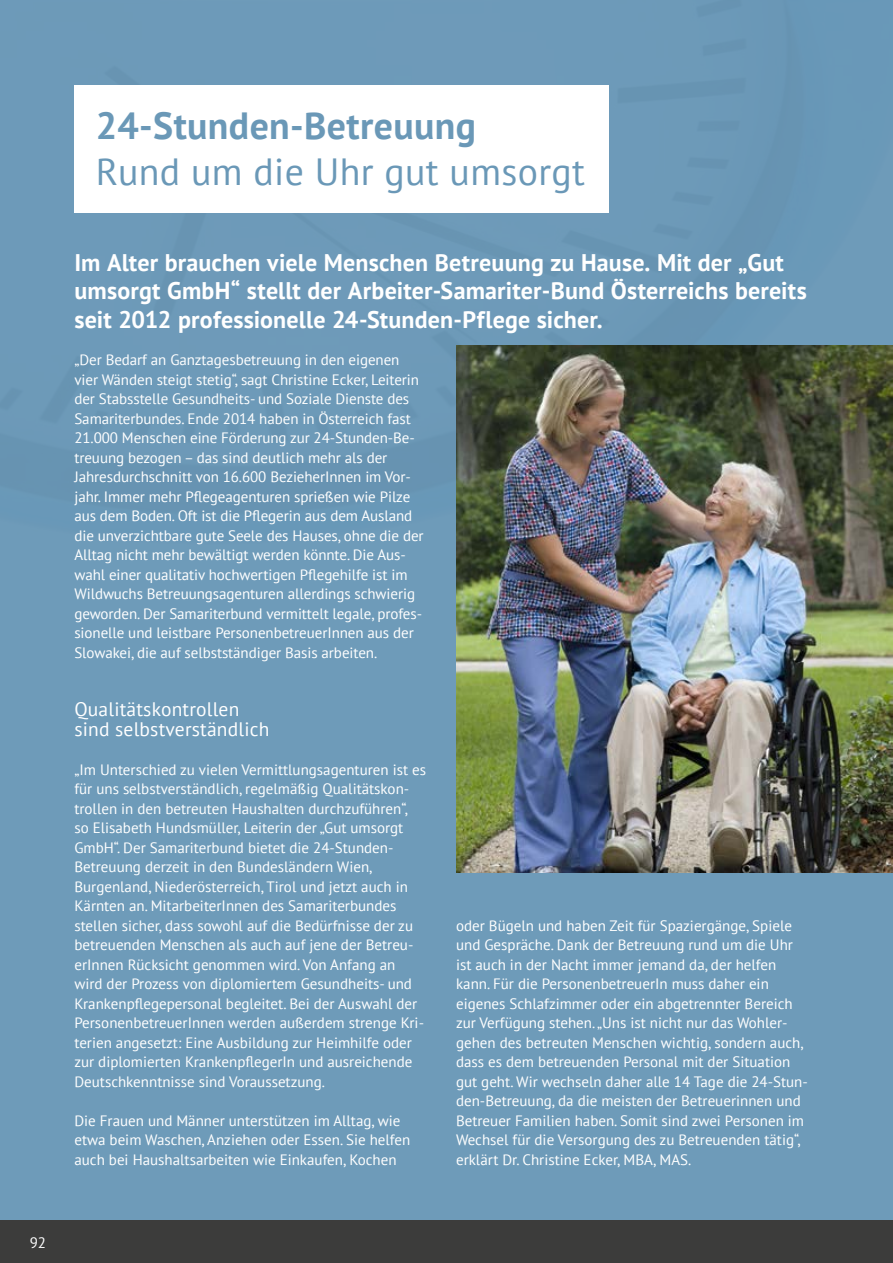
<style>
.page{position:relative;width:893px;height:1263px;background:#6a98b7}
.page>*{position:absolute;margin:0;border:0;box-sizing:border-box;transform-origin:0 0}
._2015_Ü2{font:37.8px/45.3px "PT Sans";letter-spacing:.01em;color:#6a98b7}
._2015_Einführungstex{font:700 24px/28.8px "PT Sans";letter-spacing:.005em;color:#fff}
._2015_ExtraZwischent{font:19.5px/19.5px "PT Sans";letter-spacing:.01em;color:#fff}
._2015_Fließtext{font:15px/19.5px "PT Sans";color:#fff}
.Seitenzahlen_linkls{font:15px "PT Sans";color:#fff}
.s1{font-weight:700}
</style>
<div class="page">
<img style="left:456px;top:346px;width:437px;height:526px">
<div style="left:74px;top:85px;width:534px;height:128px;background:#fff"></div>
<div style="left:0;top:1220px;width:893px;height:43px;background:#3c3c3b"></div>
<p class="Seitenzahlen_linkls" style="left:30px;top:1233px;width:18px">92</p>
<p class="_2015_Ü2" style="left:96px;top:103px;width:491px"><span class="s1">24-Stunden-Betreuung<br></span>Rund um die Uhr gut umsorgt</p>
<p class="_2015_Einführungstex" style="left:74px;top:247px;width:734px">Im Alter brauchen viele Menschen Betreuung zu Hause. Mit der „Gut umsorgt GmbH“ stellt der Arbeiter-Samariter-Bund Österreichs bereits seit 2012 professionelle 24-Stunden-Pflege sicher.</p>
<p class="_2015_Fließtext" style="left:74px;top:350px;width:351px">„Der Bedarf an Ganztagesbetreuung in den eigenen vier Wänden steigt stetig“, sagt Christine Ecker, Leiterin der Stabsstelle Gesundheits- und Soziale Dienste des Samariterbundes. Ende 2014 haben in Österreich fast 21.000 Menschen eine Förderung zur 24-Stunden-Be&shy;treuung bezogen – das sind deutlich mehr als der Jahresdurchschnitt von 16.600 BezieherInnen im Vor&shy;jahr. Immer mehr Pflegeagenturen sprießen wie Pilze aus dem Boden. Oft ist die Pflegerin aus dem Ausland die unverzichtbare gute Seele des Hauses, ohne die der Alltag nicht mehr bewältigt werden könnte. Die Aus&shy;wahl einer qualitativ hochwertigen Pflegehilfe ist im Wildwuchs Betreuungsagenturen allerdings schwierig geworden. Der Samariterbund vermittelt legale, profes&shy;sionelle und leistbare PersonenbetreuerInnen aus der Slowakei, die auf selbstständiger Basis arbeiten.</p>
<p class="_2015_ExtraZwischent" style="left:74px;top:699px;width:197px">Qualitätskontrollen sind selbstverständlich</p>
<p class="_2015_Fließtext" style="left:74px;top:759px;width:353px">„Im Unterschied zu vielen Vermittlungsagenturen ist es für uns selbstverständlich, regelmäßig Qualitätskon&shy;trollen in den betreuten Haushalten durchzuführen“, so Elisabeth Hundsmüller, Leiterin der „Gut umsorgt GmbH“. Der Samariterbund bietet die 24-Stunden-Betreuung derzeit in den Bundesländern Wien, Burgenland, Niederösterreich, Tirol und jetzt auch in Kärnten an. MitarbeiterInnen des Samariterbundes stellen sicher, dass sowohl auf die Bedürfnisse der zu betreuenden Menschen als auch auf jene der Betreu&shy;erInnen Rücksicht genommen wird. Von Anfang an wird der Prozess von diplomiertem Gesundheits- und Krankenpflegepersonal begleitet. Bei der Auswahl der PersonenbetreuerInnen werden außerdem strenge Kri&shy;terien angesetzt: Eine Ausbildung zur Heimhilfe oder zur diplomierten KrankenpflegerIn und ausreichende Deutschkenntnisse sind Voraussetzung.</p>
<p class="_2015_Fließtext" style="left:74px;top:1110px;width:337px">Die Frauen und Männer unterstützen im Alltag, wie etwa beim Waschen, Anziehen oder Essen. Sie helfen auch bei Haushaltsarbeiten wie Einkaufen, Kochen</p>
<p class="_2015_Fließtext" style="left:456px;top:915px;width:353px">oder Bügeln und haben Zeit für Spaziergänge, Spiele und Gespräche. Dank der Betreuung rund um die Uhr ist auch in der Nacht immer jemand da, der helfen kann. Für die PersonenbetreuerIn muss daher ein eigenes Schlafzimmer oder ein abgetrennter Bereich zur Verfügung stehen. „Uns ist nicht nur das Wohler&shy;gehen des betreuten Menschen wichtig, sondern auch, dass es dem betreuenden Personal mit der Situation gut geht. Wir wechseln daher alle 14 Tage die 24-Stun&shy;den-Betreuung, da die meisten der Betreuerinnen und Betreuer Familien haben. Somit sind zwei Personen im Wechsel für die Versorgung des zu Betreuenden tätig“, erklärt Dr. Christine Ecker, MBA, MAS.</p>
</div>
